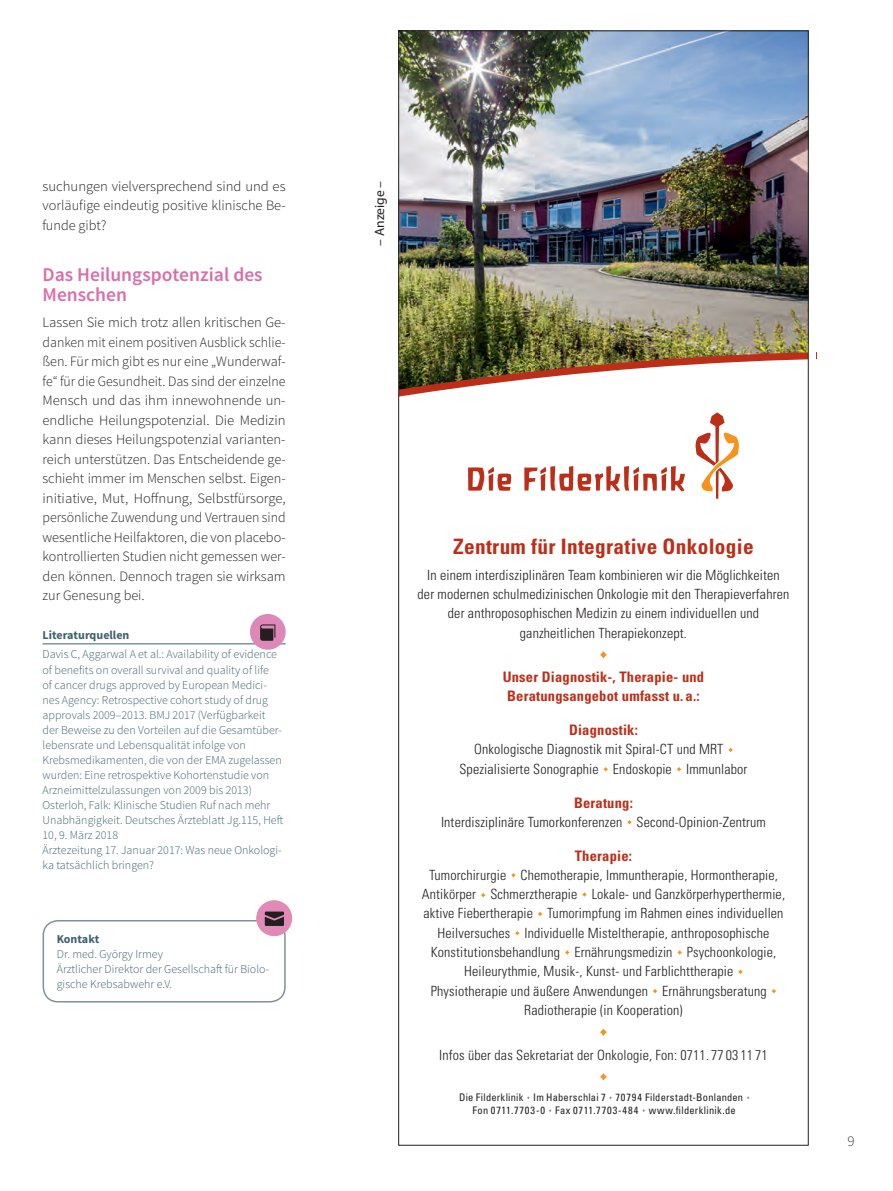
<style>
.page{position:relative;width:893px;height:1191px;background:#fff}
.page>*{position:absolute;margin:0;border:0;box-sizing:border-box;transform-origin:0 0}
.t1{font:700 condensed 21.3px "Univers LT Std";letter-spacing:.015em;color:#bc2e18}
.t2{font:600 19.5px/19.5px "Source Sans Pro";color:#da6dab}
.t3{font:300 15px "Source Sans Pro";color:#3e3e3f}
.t4{font:700 condensed 14.55px/19.4px "Univers LT Std";letter-spacing:.015em;color:#bc2e18;text-align:center}
.t5{font:300 14.25px/19.5px "Source Sans Pro";color:#231f20;text-align:justify}
.t6{font:300 condensed 14.1px/19.4px "Univers";letter-spacing:.01em;color:#231f20;text-align:center}
.t7{font:13.5px "Myriad Pro";color:#231f20}
.t8{font:300 12px/15px "Source Sans Pro";color:#3f606e}
.t9{font:700 12px "Source Sans Pro";color:#3f606e}
.t10{font:condensed 10.5px/12.8px "Univers LT Std";letter-spacing:.025em;color:#231f20;text-align:center}
</style>
<div class="page">
<hr style="left:43px;top:643px;width:243px;height:1px;background:#3f606e">
<div style="left:250px;top:614px;width:36px;height:36px;background:#dd88b9;border-radius:50%"></div>
<svg style="left:260px;top:624px;width:15px;height:17px"></svg>
<img style="left:400px;top:33px;width:406px;height:318px">
<svg style="left:400px;top:358px;width:409px;height:386px"></svg>
<svg style="left:468px;top:412px;width:271px;height:87px"></svg>
<svg style="left:600px;top:651px;width:7px;height:7px"></svg>
<svg style="left:728px;top:748px;width:5px;height:4px"></svg>
<svg style="left:604px;top:767px;width:4px;height:4px"></svg>
<svg style="left:677px;top:767px;width:4px;height:4px"></svg>
<svg style="left:627px;top:820px;width:5px;height:4px"></svg>
<svg style="left:511px;top:873px;width:5px;height:4px"></svg>
<svg style="left:481px;top:893px;width:4px;height:4px"></svg>
<svg style="left:582px;top:892px;width:5px;height:4px"></svg>
<svg style="left:538px;top:911px;width:4px;height:5px"></svg>
<svg style="left:515px;top:931px;width:5px;height:4px"></svg>
<svg style="left:565px;top:950px;width:4px;height:4px"></svg>
<svg style="left:677px;top:950px;width:5px;height:4px"></svg>
<svg style="left:738px;top:969px;width:5px;height:5px"></svg>
<svg style="left:653px;top:989px;width:4px;height:4px"></svg>
<svg style="left:772px;top:989px;width:4px;height:4px"></svg>
<svg style="left:600px;top:1028px;width:7px;height:7px"></svg>
<svg style="left:600px;top:1073px;width:7px;height:7px"></svg>
<div style="left:808px;top:344px;width:8px;height:149px;background:#fff"></div>
<div style="left:43px;top:920px;width:243px;height:82px;border:2px solid #7f909c;border-radius:15px"></div>
<div style="left:256px;top:900px;width:36px;height:36px;background:#e18aba;border-radius:50%"></div>
<svg style="left:265px;top:911px;width:19px;height:15px"></svg>
<p class="t5" style="left:43px;top:176px;width:245px">suchungen vielversprechend sind und es vorläufige eindeutig positive klinische Be&shy;funde gibt?</p>
<h2 class="t2" style="left:43px;top:266px;width:222px">Das Heilungspotenzial des<br>Menschen</h2>
<p class="t5" style="left:43px;top:313px;width:245px">Lassen Sie mich trotz allen kritischen Ge&shy;danken mit einem positiven Ausblick schlie&shy;ßen. Für mich gibt es nur eine „Wunderwaf&shy;fe“ für die Gesundheit. Das sind der einzelne Mensch und das ihm innewohnende un&shy;endliche Heilungspotenzial. Die Medizin kann dieses Heilungspotenzial varianten&shy;reich unterstützen. Das Entscheidende ge&shy;schieht immer im Menschen selbst. Eigen&shy;initiative, Mut, Hoffnung, Selbstfürsorge, persönliche Zuwendung und Vertrauen sind wesentliche Heilfaktoren, die von placebo&shy;kontrollierten Studien nicht gemessen wer&shy;den können. Dennoch tragen sie wirksam zur Genesung bei.</p>
<p class="t9" style="left:43px;top:627px;width:88px">Literaturquellen</p>
<p class="t8" style="left:43px;top:647px;width:242px">Davis C, Aggarwal A et al.: Availability of evidence of benefits on overall survival and quality of life<br>of cancer drugs approved by European Medici&shy;nes Agency: Retrospective cohort study of drug approvals 2009–2013. BMJ 2017 (Verfügbarkeit der Beweise zu den Vorteilen auf die Gesamtüber&shy;lebensrate und Lebensqualität infolge von Krebsmedikamenten, die von der EMA zugelassen wurden: Eine retrospektive Kohortenstudie von Arzneimittelzulassungen von 2009 bis 2013)<br>Osterloh, Falk: Klinische Studien Ruf nach mehr Unabhängigkeit. Deutsches Ärzteblatt Jg.115, Heft 10, 9. März 2018<br>Ärztezeitung 17. Januar 2017: Was neue Onkologi&shy;ka tatsächlich bringen?</p>
<p class="t9" style="left:57px;top:931px;width:44px">Kontakt</p>
<p class="t8" style="left:57px;top:947px;width:214px">Dr. med. György Irmey<br>Ärztlicher Direktor der Gesellschaft für Biolo&shy;gische Krebsabwehr e.V.</p>
<p class="t7" style="left:371px;top:246px;width:66px;rotate:-90deg">– Anzeige –</p>
<h1 class="t1" style="left:453px;top:534px;width:302px">Zentrum für Integrative Onkologie</h1>
<p class="t6" style="left:418px;top:565px;width:373px">In einem interdisziplinären Team kombinieren wir die Möglichkeiten der modernen schulmedizinischen Onkologie mit den Therapieverfahren der anthroposophischen Medizin zu einem individuellen und ganzheitlichen Therapiekonzept.</p>
<p class="t4" style="left:503px;top:667px;width:203px">Unser Diagnostik-, Therapie- und<br>Beratungsangebot umfasst u. a.:</p>
<p class="t4" style="left:569px;top:720px;width:70px">Diagnostik:</p>
<p class="t6" style="left:459px;top:740px;width:289px;text-align:left;text-indent:15px">Onkologische Diagnostik mit Spiral-CT und MRT<br>Spezialisierte Sonographie Endoskopie Immunlabor</p>
<p class="t4" style="left:574px;top:792px;width:60px">Beratung:</p>
<p class="t6" style="left:441px;top:812px;width:326px">Interdisziplinäre Tumorkonferenzen Second-Opinion-Zentrum</p>
<p class="t4" style="left:575px;top:845px;width:59px">Therapie:</p>
<p class="t6" style="left:429px;top:865px;width:350px">Tumorchirurgie Chemotherapie, Immuntherapie, Hormontherapie,</p>
<p class="t6" style="left:422px;top:884px;width:365px">Antikörper Schmerztherapie Lokale- und Ganzkörperhyperthermie,</p>
<p class="t6" style="left:423px;top:904px;width:362px">aktive Fiebertherapie Tumorimpfung im Rahmen eines individuellen</p>
<p class="t6" style="left:438px;top:923px;width:333px">Heilversuches Individuelle Misteltherapie, anthroposophische</p>
<p class="t6" style="left:431px;top:942px;width:347px">Konstitutionsbehandlung Ernährungsmedizin Psychoonkologie,</p>
<p class="t6" style="left:464px;top:961px;width:271px">Heileurythmie, Musik-, Kunst- und Farblichttherapie</p>
<p class="t6" style="left:431px;top:981px;width:337px">Physiotherapie und äußere Anwendungen Ernährungsberatung</p>
<p class="t6" style="left:524px;top:1000px;width:160px">Radiotherapie (in Kooperation)</p>
<p class="t6" style="left:439px;top:1045px;width:330px">Infos über das Sekretariat der Onkologie, Fon: 0711. 77 03 11 71</p>
<p class="t10" style="left:459px;top:1091px;width:286px">Die Filderklinik Im Haberschlai 7 70794 Filderstadt-Bonlanden<br>Fon 0711.7703-0 Fax 0711.7703-484 www.filderklinik.de</p>
<p class="t3" style="left:847px;top:1132px;width:9px">9</p>
</div>
